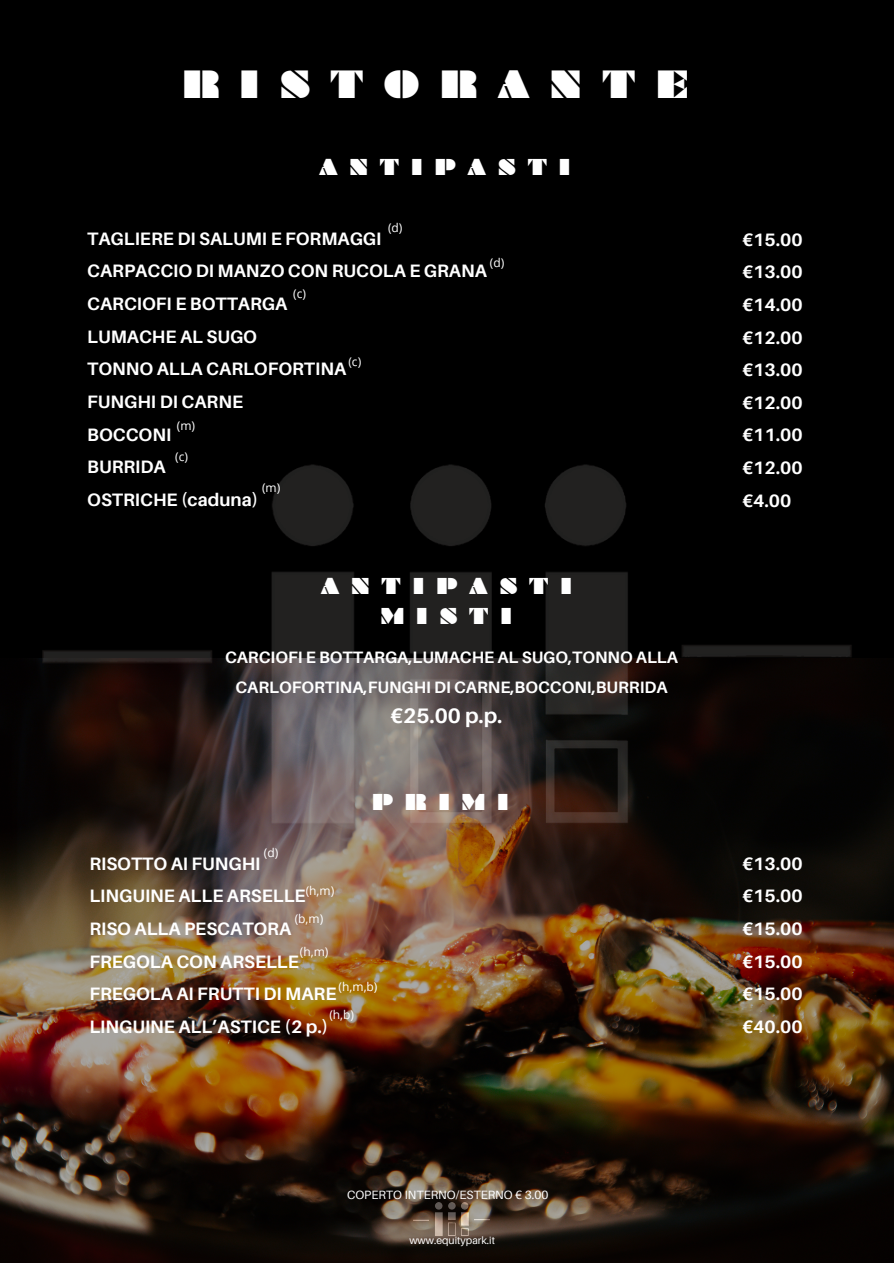
<style>
.page{position:relative;width:894px;height:1264px;background:#fff}
.page>*{position:absolute;margin:0;border:0;box-sizing:border-box;transform-origin:0 0}
.t1{font:36px "Braggadocio MT Std";letter-spacing:.555em;color:#fff}
.t2{font:21px/29.2px "Braggadocio MT Std";letter-spacing:.555em;color:#fff;text-align:center}
.t3{font:700 21px "Aileron";color:#fff}
.t4{font:700 18px/32.7px "Aileron";color:#fff}
.t5{font:700 16.5px/30.3px "Aileron";color:#fff;text-align:center}
.t6{font:12px "Open Sans";color:#fff}
.t7{font:12px "Aileron";color:#fff}
.t8{font:10.5px "Aileron";color:#fff}
</style>
<div class="page">
<div style="left:0;top:0;width:892px;height:1262px;background:#000"></div>
<img style="left:0;top:658px;width:893px;height:604px">
<img style="left:0;top:464px;width:892px;height:599px">
<p class="t1" style="left:182px;top:70px;width:508px">RISTORANTE</p>
<p class="t2" style="left:318px;top:155px;width:253px">ANTIPASTI</p>
<h5 class="t6" style="left:388px;top:219px;width:16px">(d)</h5>
<h5 class="t4" style="left:87px;top:222px;width:401px">TAGLIERE DI SALUMI E FORMAGGI<br>CARPACCIO DI MANZO CON RUCOLA E GRANA<br>CARCIOFI E BOTTARGA<br>LUMACHE AL SUGO<br>TONNO ALLA CARLOFORTINA<br>FUNGHI DI CARNE<br>BOCCONI<br>BURRIDA<br>OSTRICHE (caduna)</h5>
<p class="t4" style="left:741px;top:222px;width:62px;text-align:justify">€15.00 €13.00 €14.00 €12.00 €13.00 €12.00 €11.00 €12.00 €4.00</p>
<h2 class="t6" style="left:490px;top:254px;width:16px">(d)</h2>
<h4 class="t6" style="left:293px;top:285px;width:14px">(c)</h4>
<h3 class="t6" style="left:348px;top:353px;width:14px">(c)</h3>
<p class="t6" style="left:177px;top:417px;width:20px">(m)</p>
<h2 class="t6" style="left:175px;top:448px;width:14px">(c)</h2>
<h5 class="t6" style="left:262px;top:479px;width:20px">(m)</h5>
<p class="t2" style="left:320px;top:574px;width:253px">ANTIPASTI<br>MISTI</p>
<p class="t5" style="left:225px;top:641px;width:454px">CARCIOFI E BOTTARGA,LUMACHE AL SUGO,TONNO ALLA<br>CARLOFORTINA,FUNGHI DI CARNE,BOCCONI,BURRIDA</p>
<p class="t3" style="left:390px;top:702px;width:114px">€25.00 p.p.</p>
<p class="t2" style="left:371px;top:790px;width:139px">PRIMI</p>
<h5 class="t6" style="left:264px;top:844px;width:16px">(d)</h5>
<p class="t4" style="left:89px;top:846px;width:248px">RISOTTO AI FUNGHI<br>LINGUINE ALLE ARSELLE<br>RISO ALLA PESCATORA<br>FREGOLA CON ARSELLE<br>FREGOLA AI FRUTTI DI MARE<br>LINGUINE ALL’ASTICE (2 p.)</p>
<p class="t4" style="left:741px;top:846px;width:62px;text-align:justify">€13.00 €15.00 €15.00 €15.00 €15.00 €40.00</p>
<p class="t6" style="left:305px;top:882px;width:30px">(h,m)</p>
<p class="t6" style="left:294px;top:910px;width:30px">(b,m)</p>
<p class="t6" style="left:300px;top:943px;width:30px">(h,m)</p>
<p class="t6" style="left:338px;top:978px;width:40px">(h,m,b)</p>
<p class="t6" style="left:329px;top:1006px;width:26px">(h,b)</p>
<p class="t7" style="left:347px;top:1187px;width:203px">COPERTO INTERNO/ESTERNO € 3.00</p>
<h2 class="t8" style="left:409px;top:1233px;width:87px">www.equitypark.it</h2>
</div>
